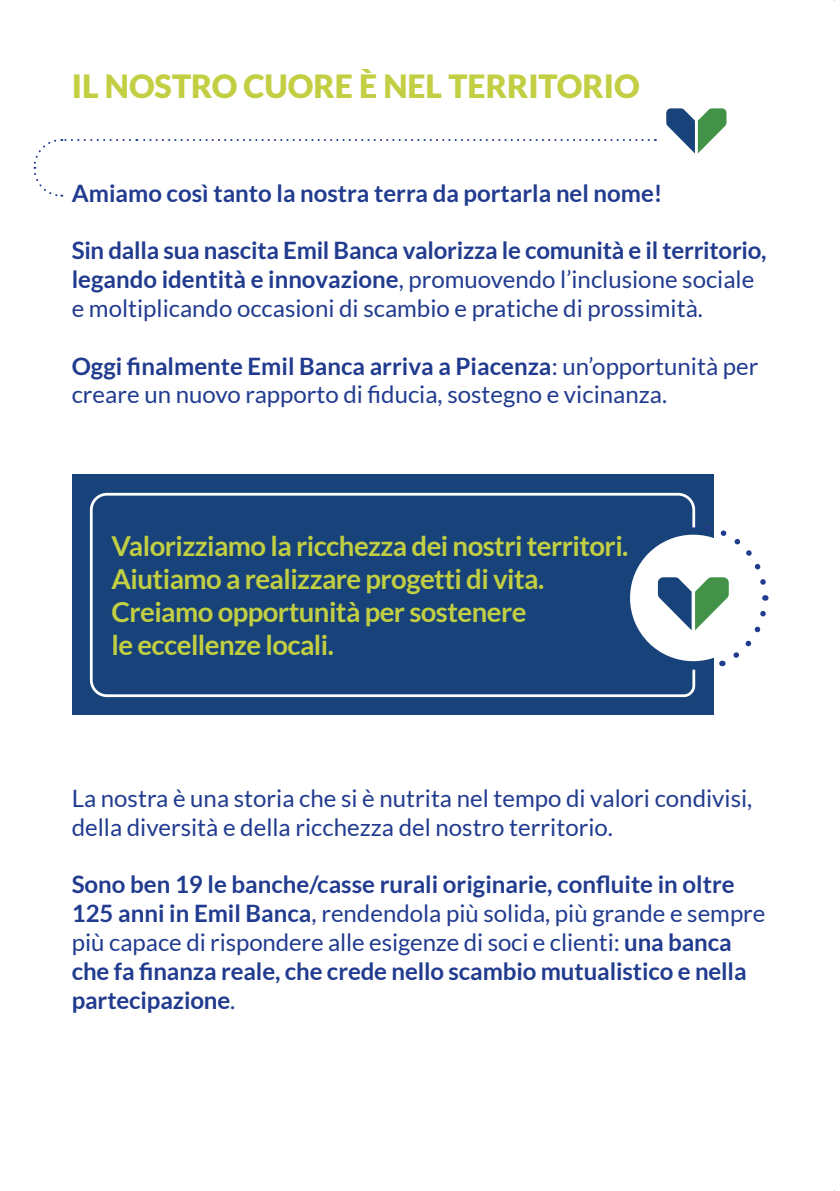
<style>
.page{position:relative;width:840px;height:1191px;background:#fff}
.page>*{position:absolute;margin:0;border:0;box-sizing:border-box;transform-origin:0 0}
.t1{font:900 32px "Lato";color:#c2cf42}
.t2{font:700 27.6px/33px "Lato";letter-spacing:-.02em;color:#c2cf42}
.t3{font:700 24px/28.8px "Lato";letter-spacing:-.005em;color:#213b8f}
.t4{font:24px/28.8px "Lato";color:#213b8f}
.s1{font-weight:400}
.s2{font-weight:700}
</style>
<div class="page">
<div style="left:72px;top:475px;width:641px;height:240px;background:#18437a"></div>
<svg style="left:89px;top:492px;width:607px;height:206px"></svg>
<div style="left:629px;top:534px;width:127px;height:127px;background:#fff;border-radius:50%"></div>
<svg style="left:657px;top:521px;width:112px;height:145px"></svg>
<svg style="left:136px;top:139px;width:512px;height:2px"></svg>
<svg style="left:33px;top:139px;width:97px;height:58px"></svg>
<svg style="left:666px;top:108px;width:60px;height:45px"></svg>
<h1 class="t1" style="left:72px;top:67px;width:569px">IL NOSTRO CUORE È NEL TERRITORIO</h1>
<p class="t3" style="left:72px;top:178px;width:592px">Amiamo così tanto la nostra terra da portarla nel nome!</p>
<p class="t3" style="left:72px;top:236px;width:696px">Sin dalla sua nascita Emil Banca valorizza le comunità e il territorio, legando identità e innovazione<span class="s1">, promuovendo l’inclusione sociale e moltiplicando occasioni di scambio e pratiche di prossimità.</span></p>
<p class="t4" style="left:72px;top:351px;width:687px"><span class="s2">Oggi finalmente Emil Banca arriva a Piacenza</span>: un’opportunità per creare un nuovo rapporto di fiducia, sostegno e vicinanza.</p>
<p class="t2" style="left:111px;top:528px;width:518px">Valorizziamo la ricchezza dei nostri territori.<br>Aiutiamo a realizzare progetti di vita.<br>Creiamo opportunità per sostenere<br>le eccellenze locali.</p>
<p class="t4" style="left:72px;top:783px;width:681px">La nostra è una storia che si è nutrita nel tempo di valori condivisi, della diversità e della ricchezza del nostro territorio.</p>
<p class="t3" style="left:72px;top:869px;width:695px">Sono ben 19 le banche/casse rurali originarie, confluite in oltre 125 anni in Emil Banca<span class="s1">, rendendola più solida, più grande e sempre più capace di rispondere alle esigenze di soci e clienti:</span> una banca che fa finanza reale, che crede nello scambio mutualistico e nella partecipazione<span class="s1">.</span></p>
</div>
